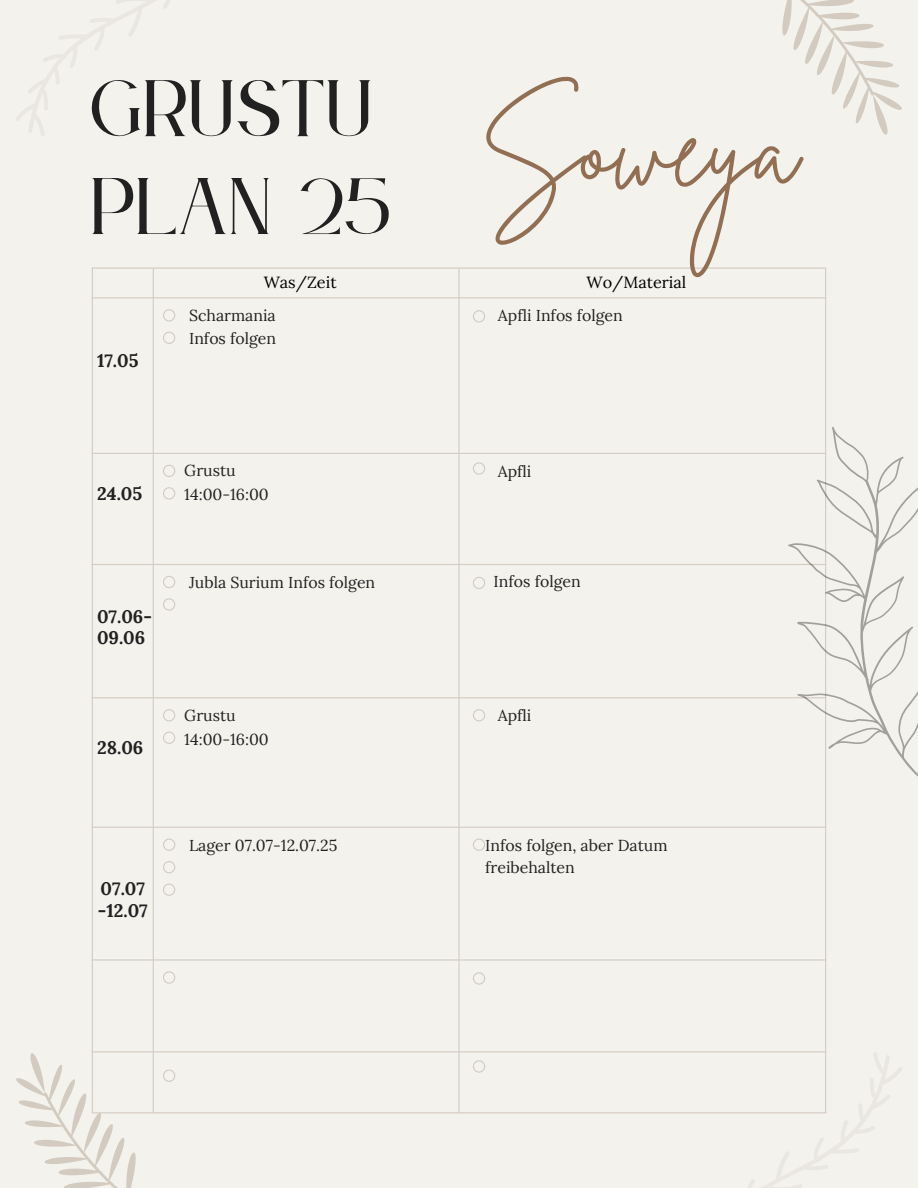
<style>
.page{position:relative;width:918px;height:1188px;background:#f3f2ed}
.page>*{position:absolute;margin:0;border:0;box-sizing:border-box;transform-origin:0 0}
.t1{font:107.85px "Brittany Signature";color:#926e52}
.t2{font:70.35px/97.8px "Le Jour Serif";color:#212121}
.t3{font:700 18.15px/21.3px "Lora";color:#212121}
.t4{font:16.2px "Lora";color:#000}
.t5{font:15.9px/22.2px "Lora";color:#212121}
</style>
<div class="page">
<hr style="left:92px;top:268px;width:734px;height:1px;background:#d3cbc0">
<hr style="left:458px;top:268px;width:2px;height:845px;background:#d3cbc0">
<hr style="left:92px;top:297px;width:734px;height:1px;background:#d3cbc0">
<hr style="left:92px;top:827px;width:734px;height:1px;background:#d3cbc0">
<hr style="left:92px;top:959px;width:734px;height:2px;background:#d3cbc0">
<hr style="left:92px;top:1051px;width:734px;height:1px;background:#d3cbc0">
<hr style="left:92px;top:1112px;width:734px;height:1px;background:#d3cbc0">
<hr style="left:92px;top:697px;width:734px;height:1px;background:#d3cbc0">
<hr style="left:92px;top:564px;width:734px;height:1px;background:#d3cbc0">
<hr style="left:92px;top:453px;width:734px;height:1px;background:#d3cbc0">
<hr style="left:153px;top:268px;width:1px;height:845px;background:#d3cbc0">
<hr style="left:825px;top:268px;width:1px;height:845px;background:#d3cbc0">
<hr style="left:92px;top:268px;width:1px;height:845px;background:#d3cbc0">
<svg style="left:163px;top:309px;width:12px;height:13px"></svg>
<svg style="left:163px;top:839px;width:12px;height:12px"></svg>
<svg style="left:163px;top:971px;width:12px;height:13px"></svg>
<svg style="left:163px;top:709px;width:12px;height:12px"></svg>
<svg style="left:163px;top:576px;width:12px;height:12px"></svg>
<svg style="left:163px;top:465px;width:12px;height:12px"></svg>
<svg style="left:163px;top:332px;width:12px;height:12px"></svg>
<svg style="left:163px;top:861px;width:12px;height:12px"></svg>
<svg style="left:163px;top:732px;width:12px;height:12px"></svg>
<svg style="left:163px;top:598px;width:12px;height:13px"></svg>
<svg style="left:163px;top:487px;width:12px;height:13px"></svg>
<svg style="left:163px;top:883px;width:12px;height:13px"></svg>
<svg style="left:473px;top:972px;width:12px;height:13px"></svg>
<svg style="left:473px;top:709px;width:12px;height:12px"></svg>
<svg style="left:473px;top:462px;width:12px;height:13px"></svg>
<svg style="left:473px;top:839px;width:12px;height:12px"></svg>
<svg style="left:473px;top:577px;width:12px;height:12px"></svg>
<svg style="left:691px;top:1052px;width:211px;height:136px"></svg>
<svg style="left:16px;top:0;width:154px;height:136px"></svg>
<svg style="left:16px;top:1026px;width:208px;height:162px"></svg>
<svg style="left:782px;top:0;width:120px;height:135px"></svg>
<svg style="left:473px;top:310px;width:12px;height:13px"></svg>
<svg style="left:689px;top:427px;width:229px;height:350px"></svg>
<svg style="left:473px;top:1060px;width:12px;height:13px"></svg>
<h3 class="t1" style="left:481px;top:79px;width:318px">Soweya</h3>
<p class="t2" style="left:92px;top:63px;width:302px">GRUSTU<br>PLAN 25</p>
<p class="t4" style="left:264px;top:272px;width:74px">Was/Zeit</p>
<p class="t4" style="left:587px;top:272px;width:101px">Wo/Material</p>
<p class="t5" style="left:189px;top:327px;width:89px">Infos folgen</p>
<p class="t5" style="left:498px;top:305px;width:126px">Apfli Infos folgen</p>
<p class="t5" style="left:189px;top:305px;width:88px">Scharmania</p>
<h2 class="t3" style="left:97px;top:350px;width:43px">17.05</h2>
<p class="t3" style="left:97px;top:483px;width:47px">24.05</p>
<p class="t3" style="left:97px;top:605px;width:56px">07.06-<br>09.06</p>
<p class="t3" style="left:97px;top:737px;width:48px">28.06</p>
<p class="t5" style="left:184px;top:459px;width:53px">Grustu</p>
<p class="t5" style="left:184px;top:484px;width:86px">14:00-16:00</p>
<p class="t5" style="left:189px;top:571px;width:188px">Jubla Surium Infos folgen</p>
<p class="t5" style="left:184px;top:704px;width:53px">Grustu</p>
<h3 class="t5" style="left:184px;top:728px;width:86px">14:00-16:00</h3>
<h1 class="t3" style="left:98px;top:878px;width:51px">07.07 -12.07</h1>
<p class="t5" style="left:189px;top:834px;width:150px">Lager 07.07-12.07.25</p>
<p class="t5" style="left:498px;top:460px;width:35px">Apfli</p>
<p class="t5" style="left:494px;top:570px;width:89px">Infos folgen</p>
<p class="t5" style="left:498px;top:704px;width:35px">Apfli</p>
<p class="t5" style="left:485px;top:834px;width:184px">Infos folgen, aber Datum freibehalten</p>
</div>
